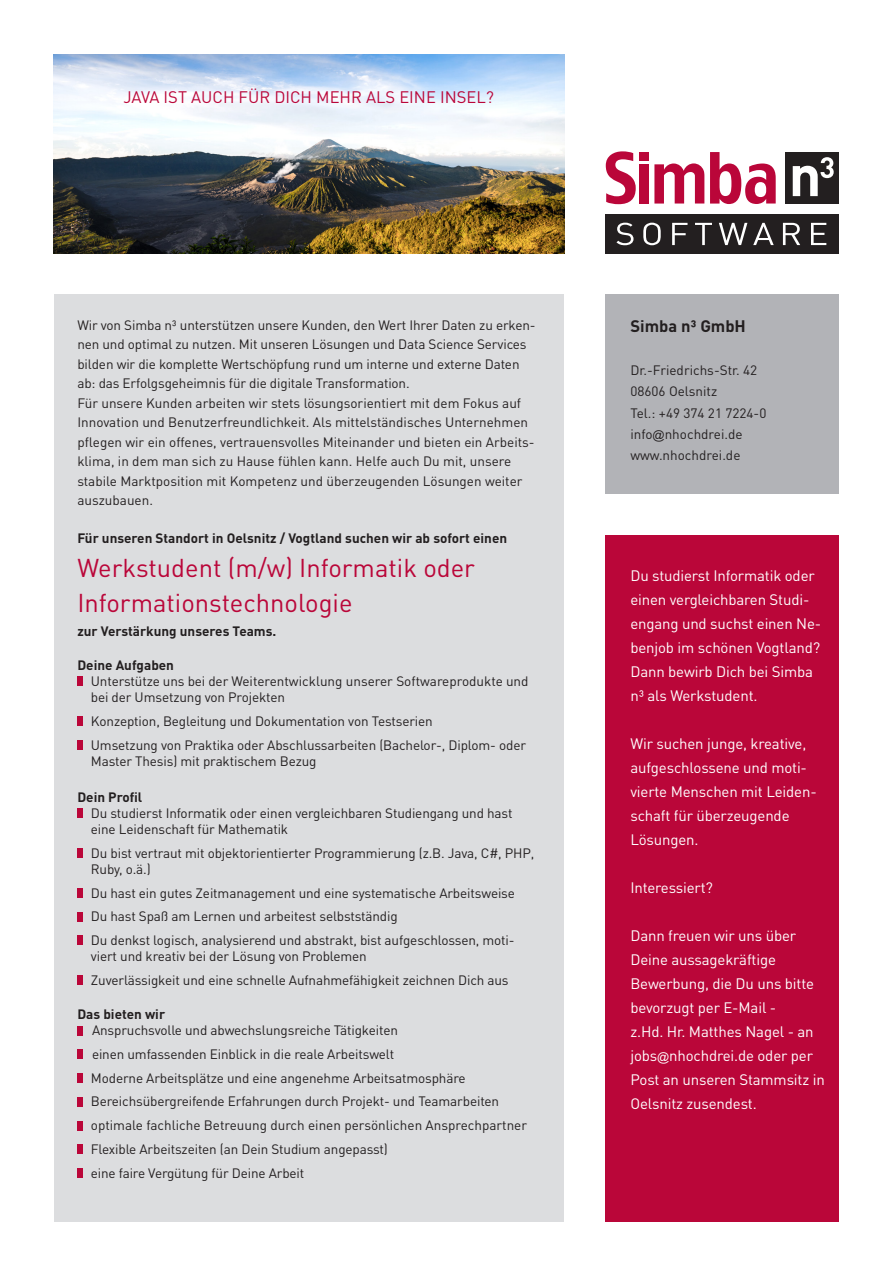
<style>
.page{position:relative;width:893px;height:1263px;background:#fff}
.page>*{position:absolute;margin:0;border:0;box-sizing:border-box;transform-origin:0 0}
.t1{font:25.5px "DIN Pro";color:#ba0639}
.t2{font:16.5px "DIN Pro";color:#ba0639}
.t3{font:700 16.5px "DIN Pro";color:#231f20}
.t4{font:15px/24px "DIN Pro";letter-spacing:-.01em;color:#fff}
.t5{font:13.5px/19.5px "DIN Pro";letter-spacing:-.01em;color:#231f20}
.t6{font:700 13.5px "DIN Pro";color:#231f20}
.s1{font-family:"Arial";font-size:12px}
</style>
<div class="page">
<div style="left:606px;top:294px;width:233px;height:200px;background:#b2b3b7"></div>
<div style="left:54px;top:294px;width:509px;height:927px;background:#dcdddf"></div>
<div style="left:606px;top:535px;width:233px;height:686px;background:#ba0639"></div>
<div style="left:606px;top:214px;width:233px;height:40px;background:#231f20"></div>
<svg style="left:616px;top:223px;width:210px;height:22px"></svg>
<div style="left:785px;top:152px;width:54px;height:51px;background:#231f20"></div>
<svg style="left:793px;top:157px;width:41px;height:39px"></svg>
<div style="left:639px;top:152px;width:10px;height:8px;background:#ba0639"></div>
<div style="left:639px;top:164px;width:10px;height:40px;background:#ba0639"></div>
<svg style="left:606px;top:151px;width:30px;height:53px"></svg>
<svg style="left:710px;top:152px;width:66px;height:52px"></svg>
<svg style="left:654px;top:163px;width:50px;height:41px"></svg>
<img style="left:54px;top:54px;width:510px;height:200px">
<div style="left:77px;top:677px;width:5px;height:9px;background:#ba0639"></div>
<div style="left:77px;top:717px;width:5px;height:9px;background:#ba0639"></div>
<div style="left:77px;top:740px;width:5px;height:10px;background:#ba0639"></div>
<div style="left:77px;top:809px;width:5px;height:9px;background:#ba0639"></div>
<div style="left:77px;top:848px;width:5px;height:10px;background:#ba0639"></div>
<div style="left:77px;top:888px;width:5px;height:9px;background:#ba0639"></div>
<div style="left:77px;top:912px;width:5px;height:9px;background:#ba0639"></div>
<div style="left:77px;top:936px;width:5px;height:9px;background:#ba0639"></div>
<div style="left:77px;top:976px;width:5px;height:9px;background:#ba0639"></div>
<div style="left:77px;top:1026px;width:5px;height:9px;background:#ba0639"></div>
<div style="left:77px;top:1050px;width:5px;height:9px;background:#ba0639"></div>
<div style="left:77px;top:1073px;width:5px;height:10px;background:#ba0639"></div>
<div style="left:77px;top:1097px;width:5px;height:9px;background:#ba0639"></div>
<div style="left:77px;top:1121px;width:5px;height:9px;background:#ba0639"></div>
<div style="left:77px;top:1145px;width:5px;height:9px;background:#ba0639"></div>
<div style="left:77px;top:1168px;width:5px;height:9px;background:#ba0639"></div>
<p class="t2" style="left:123px;top:86px;width:372px">JAVA IST AUCH FÜR DICH MEHR ALS EINE INSEL?</p>
<p class="t5" style="left:77px;top:314px;width:460px">Wir von Simba n³ unterstützen unsere Kunden, den Wert Ihrer Daten zu erken&shy;nen und optimal zu nutzen. Mit unseren Lösungen und Data Science Services bilden wir die komplette Wertschöpfung rund um interne und externe Daten ab: das Erfolgsgeheimnis für die digitale Transformation.</p>
<p class="t5" style="left:77px;top:392px;width:459px">Für unsere Kunden arbeiten wir stets lösungsorientiert mit dem Fokus auf Innovation und Benutzerfreundlichkeit. Als mittelständisches Unternehmen pflegen wir ein offenes, vertrauensvolles Miteinander und bieten ein Arbeits&shy;klima, in dem man sich zu Hause fühlen kann. Helfe auch Du mit, unsere stabile Marktposition mit Kompetenz und überzeugenden Lösungen weiter auszubauen.</p>
<p class="t6" style="left:77px;top:529px;width:431px">Für unseren Standort in Oelsnitz / Vogtland suchen wir ab sofort einen</p>
<p class="t1" style="left:77px;top:551px;width:399px">Werkstudent (m/w) Informatik oder</p>
<p class="t1" style="left:77px;top:585px;width:277px">Informationstechnologie</p>
<p class="t6" style="left:77px;top:622px;width:201px">zur Verstärkung unseres Teams.</p>
<p class="t6" style="left:77px;top:656px;width:98px">Deine Aufgaben</p>
<p class="t5" style="left:91px;top:672px;width:439px;line-height:16.2px">Unterstütze uns bei der Weiterentwicklung unserer Softwareprodukte und bei der Umsetzung von Projekten</p>
<p class="t5" style="left:91px;top:711px;width:343px">Konzeption, Begleitung und Dokumentation von Testserien</p>
<p class="t5" style="left:91px;top:736px;width:437px;line-height:16.2px">Umsetzung von Praktika oder Abschlussarbeiten (Bachelor-, Diplom- oder<br>Master Thesis) mit praktischem Bezug</p>
<p class="t6" style="left:77px;top:787px;width:66px">Dein Profil</p>
<p class="t5" style="left:91px;top:804px;width:423px;line-height:16.2px">Du studierst Informatik oder einen vergleichbaren Studiengang und hast eine Leidenschaft für Mathematik</p>
<p class="t5" style="left:91px;top:844px;width:445px;line-height:16.2px">Du bist vertraut mit objektorientierter Programmierung (z.B. Java, C#, PHP,<br>Ruby, o.ä.)</p>
<p class="t5" style="left:91px;top:882px;width:426px">Du hast ein gutes Zeitmanagement und eine systematische Arbeitsweise</p>
<p class="t5" style="left:91px;top:906px;width:308px">Du hast Spaß am Lernen und arbeitest selbstständig</p>
<p class="t5" style="left:91px;top:931px;width:425px;line-height:16.2px">Du denkst logisch, analysierend und abstrakt, bist aufgeschlossen, moti&shy;viert und kreativ bei der Lösung von Problemen</p>
<p class="t5" style="left:91px;top:970px;width:419px">Zuverlässigkeit und eine schnelle Aufnahmefähigkeit zeichnen Dich aus</p>
<p class="t6" style="left:77px;top:1005px;width:89px">Das bieten wir</p>
<p class="t5" style="left:92px;top:1020px;width:307px">Anspruchsvolle und abwechslungsreiche Tätigkeiten</p>
<p class="t5" style="left:92px;top:1044px;width:304px">einen umfassenden Einblick in die reale Arbeitswelt</p>
<p class="t5" style="left:91px;top:1067px;width:376px">Moderne Arbeitsplätze und eine angenehme Arbeitsatmosphäre</p>
<p class="t5" style="left:91px;top:1091px;width:410px">Bereichsübergreifende Erfahrungen durch Projekt- und Teamarbeiten</p>
<p class="t5" style="left:91px;top:1115px;width:438px">optimale fachliche Betreuung durch einen persönlichen Ansprechpartner</p>
<p class="t5" style="left:91px;top:1138px;width:298px">Flexible Arbeitszeiten (an Dein Studium angepasst)</p>
<p class="t5" style="left:91px;top:1162px;width:215px">eine faire Vergütung für Deine Arbeit</p>
<p class="t3" style="left:630px;top:315px;width:117px">Simba n³ GmbH</p>
<p class="t5" style="left:630px;top:360px;width:128px">Dr.-Friedrichs-Str. 42</p>
<p class="t5" style="left:630px;top:381px;width:88px">08606 Oelsnitz</p>
<p class="t5" style="left:630px;top:402px;width:137px">Tel.: +49 374 21 7224-0</p>
<p class="t5" style="left:630px;top:424px;width:114px">info<span class="s1">@</span>nhochdrei.de</p>
<p class="t5" style="left:630px;top:445px;width:112px">www.nhochdrei.de</p>
<p class="t4" style="left:630px;top:563px;width:192px">Du studierst Informatik oder einen vergleichbaren Studi&shy;engang und suchst einen Ne&shy;benjob im schönen Vogtland?<br>Dann bewirb Dich bei Simba n³ als Werkstudent.</p>
<p class="t4" style="left:630px;top:731px;width:188px">Wir suchen junge, kreative, aufgeschlossene und moti&shy;vierte Menschen mit Leiden&shy;schaft für überzeugende</p>
<p class="t4" style="left:630px;top:827px;width:70px">Lösungen.</p>
<p class="t4" style="left:630px;top:875px;width:84px">Interessiert?</p>
<p class="t4" style="left:630px;top:923px;width:167px">Dann freuen wir uns über<br>Deine aussagekräftige</p>
<p class="t4" style="left:630px;top:971px;width:185px">Bewerbung, die Du uns bitte bevorzugt per E-Mail -</p>
<p class="t4" style="left:630px;top:1019px;width:196px">z.Hd. Hr. Matthes Nagel - an jobs<span class="s1">@</span>nhochdrei.de oder per<br>Post an unseren Stammsitz in<br>Oelsnitz zusendest.</p>
</div>
